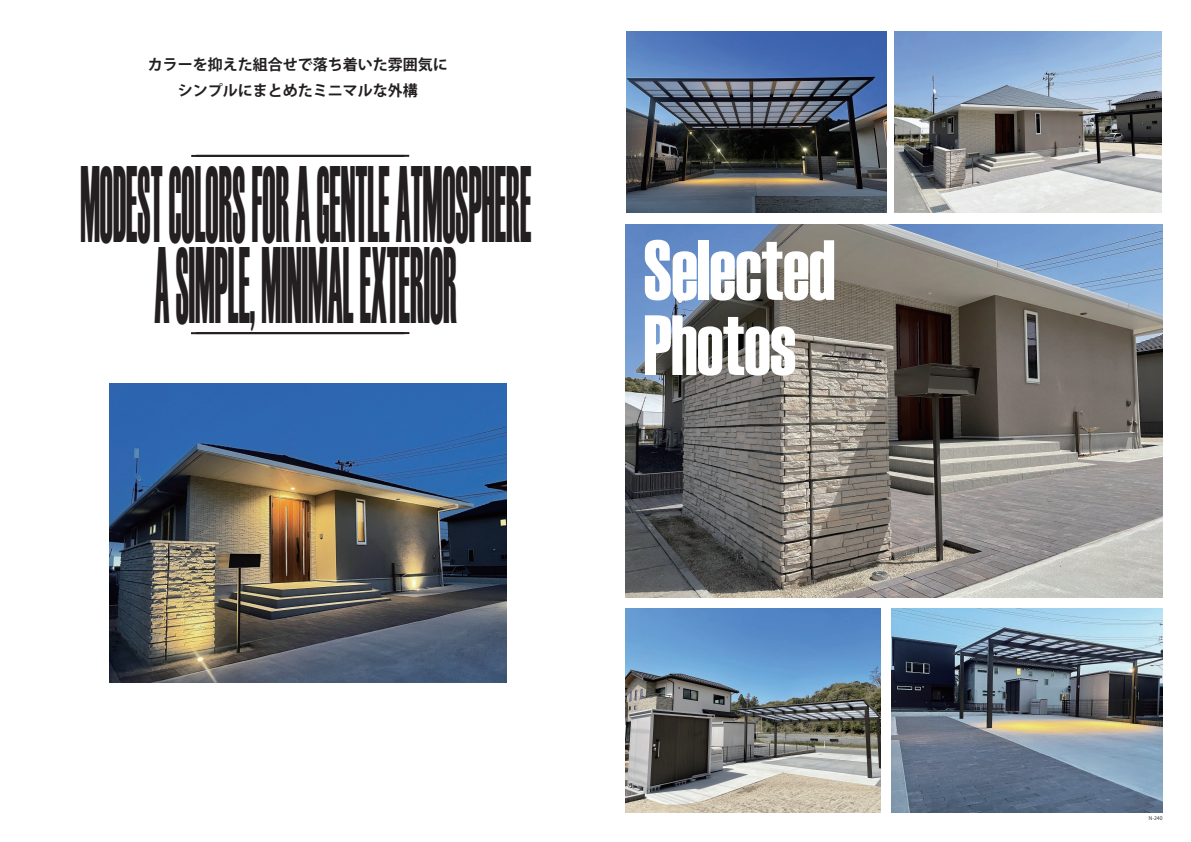
<style>
.page{position:relative;width:1191px;height:842px;background:#fff}
.page>*{position:absolute;margin:0;border:0;box-sizing:border-box;transform-origin:0 0}
.t1{font:108px/80.8px "Haettenschweiler";color:#231f20;text-align:center;scale:.32 1}
.t2{font:85.2px/75.1px "Haettenschweiler";letter-spacing:-.005em;color:#fff;scale:.87 1}
.t3{font:15px/26.2px "Koz Go Pr 6 N Bold 90 msp RKSJ H";color:#231f20;text-align:center}
.t4{font:5px "Koz Go Pr 6 N Regular 90 msp RKSJ H";color:#231f20}
</style>
<div class="page">
<img style="left:894px;top:31px;width:267px;height:182px">
<img style="left:626px;top:225px;width:536px;height:373px">
<img style="left:891px;top:608px;width:271px;height:205px">
<hr style="left:191px;top:155px;width:213px;height:2px;background:#231f20">
<hr style="left:191px;top:332px;width:213px;height:2px;background:#231f20">
<img style="left:626px;top:31px;width:260px;height:181px">
<hr style="left:196px;top:155px;width:213px;height:2px;background:#231f20">
<hr style="left:196px;top:332px;width:213px;height:2px;background:#231f20">
<img style="left:109px;top:383px;width:397px;height:300px">
<img style="left:626px;top:608px;width:254px;height:205px">
<p class="t3" style="left:148px;top:53px;width:302px">カラーを抑えた組合せで落ち着いた雰囲気にシンプルにまとめたミニマルな外構</p>
<p class="t1" style="left:80px;top:160px;width:1410px">MODEST COLORS FOR A GENTLE ATMOSPHERE<br>A SIMPLE, MINIMAL EXTERIOR</p>
<p class="t2" style="left:643px;top:230px;width:222px">Selected<br>Photos</p>
<p class="t4" style="left:1149px;top:816px;width:20px">N-240　</p>
</div>
